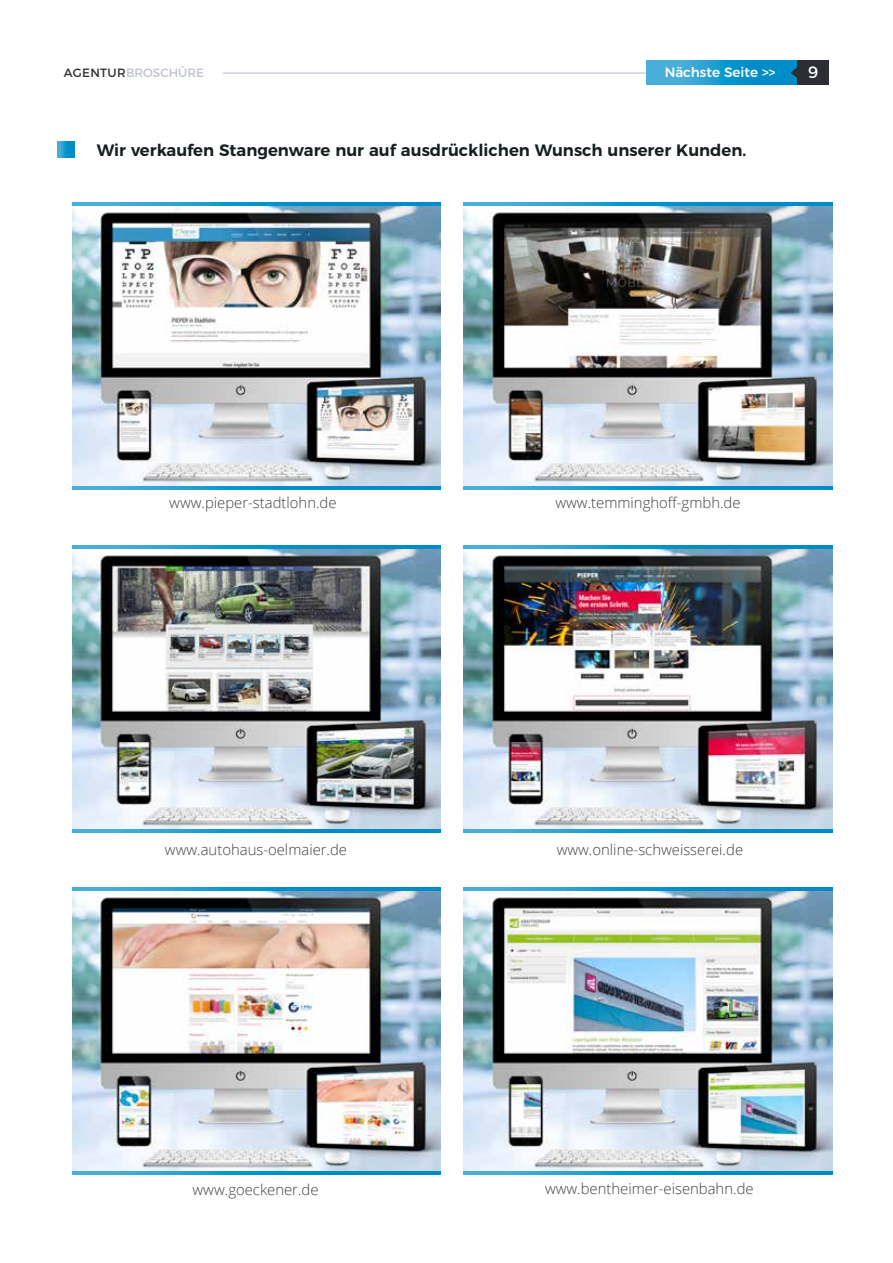
<style>
.page{position:relative;width:893px;height:1263px;background:#fff}
.page>*{position:absolute;margin:0;border:0;box-sizing:border-box;transform-origin:0 0}
.t1{font:600 16.5px "Montserrat";color:#151e20}
.t2{font:16.5px "Montserrat";color:#fff}
.t3{font:300 14.85px "Open Sans";color:#414042}
.t4{font:500 13.5px "Montserrat";color:#fff}
.t5{font:12px "Montserrat";color:#bfc3ce}
.s1{color:#2d2e33}
</style>
<div class="page">
<hr style="left:223px;top:72px;width:458px;height:2px;background:#bfc3ce">
<svg style="left:646px;top:61px;width:151px;height:24px;background:#1f9cd0"></svg>
<div style="left:797px;top:61px;width:32px;height:24px;background:#2d2e33"></div>
<svg style="left:790px;top:63px;width:7px;height:19px"></svg>
<svg style="left:72px;top:203px;width:368px;height:3px"></svg>
<svg style="left:72px;top:546px;width:368px;height:3px"></svg>
<svg style="left:72px;top:888px;width:368px;height:3px"></svg>
<svg style="left:464px;top:203px;width:368px;height:3px"></svg>
<svg style="left:464px;top:546px;width:368px;height:3px"></svg>
<svg style="left:464px;top:888px;width:368px;height:3px"></svg>
<svg style="left:72px;top:485px;width:368px;height:4px"></svg>
<svg style="left:72px;top:828px;width:368px;height:5px;background:#3ea9d6"></svg>
<svg style="left:72px;top:1170px;width:368px;height:4px"></svg>
<svg style="left:464px;top:485px;width:368px;height:4px"></svg>
<svg style="left:464px;top:828px;width:368px;height:5px;background:#3ea9d6"></svg>
<svg style="left:464px;top:1170px;width:368px;height:4px"></svg>
<img style="left:72px;top:206px;width:368px;height:279px">
<img style="left:72px;top:549px;width:368px;height:279px">
<img style="left:72px;top:891px;width:368px;height:279px">
<img style="left:464px;top:206px;width:368px;height:279px">
<img style="left:464px;top:549px;width:368px;height:279px">
<img style="left:464px;top:891px;width:368px;height:279px">
<svg style="left:58px;top:141px;width:16px;height:16px"></svg>
<p class="t5" style="left:64px;top:64px;width:142px"><span class="s1">AGENTUR</span>BROSCHÜRE</p>
<p class="t4" style="left:665px;top:62px;width:112px">Nächste Seite &gt;&gt;</p>
<p class="t2" style="left:808px;top:58px;width:12px">9</p>
<p class="t1" style="left:97px;top:137px;width:651px">Wir verkaufen Stangenware nur auf ausdrücklichen Wunsch unserer Kunden.</p>
<p class="t3" style="left:169px;top:492px;width:169px">www.pieper-stadtlohn.de</p>
<p class="t3" style="left:555px;top:492px;width:187px">www.temminghoff-gmbh.de</p>
<p class="t3" style="left:165px;top:840px;width:184px">www.autohaus-oelmaier.de</p>
<p class="t3" style="left:557px;top:840px;width:188px">www.online-schweisserei.de</p>
<p class="t3" style="left:193px;top:1179px;width:127px">www.goeckener.de</p>
<p class="t3" style="left:545px;top:1178px;width:210px">www.bentheimer-eisenbahn.de</p>
</div>
